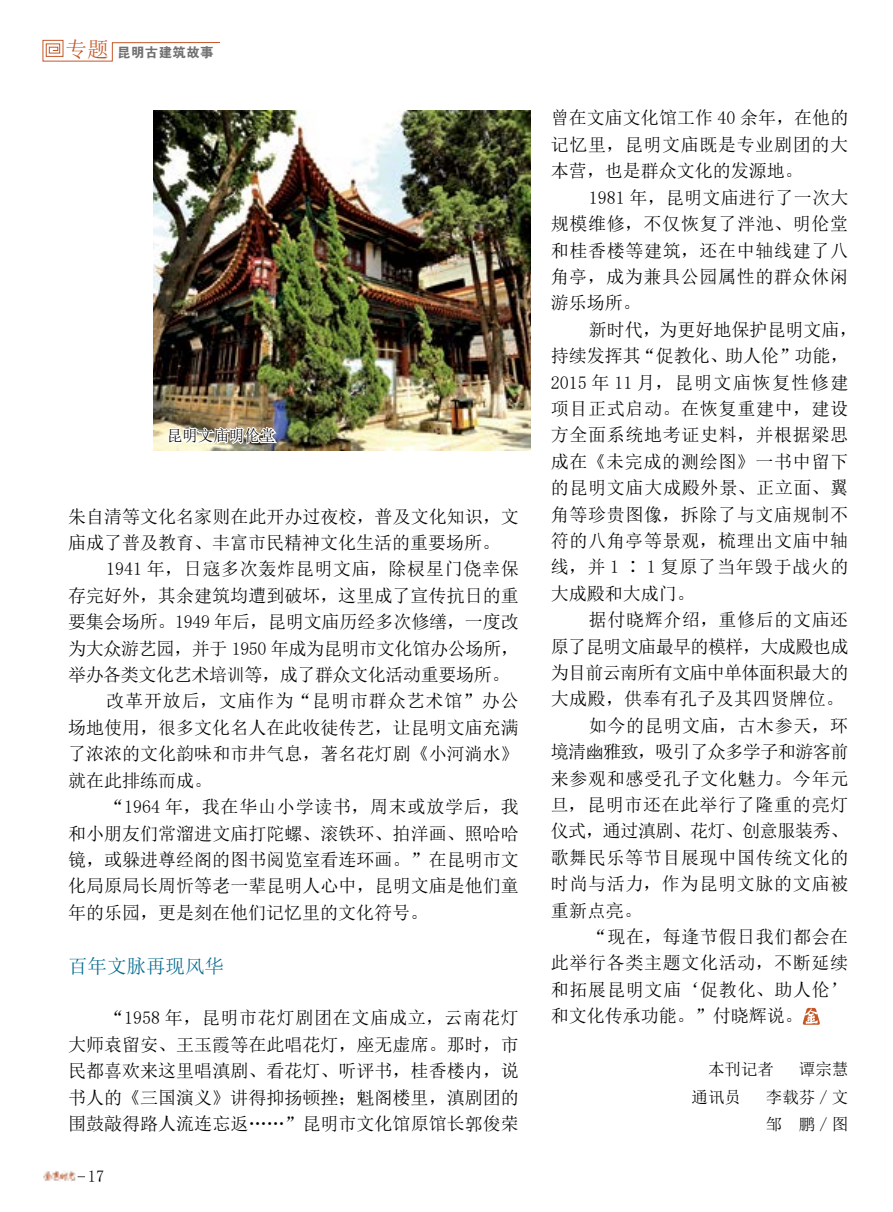
<style>
.page{position:relative;width:893px;height:1212px;background:#fff}
.page>*{position:absolute;margin:0;border:0;box-sizing:border-box;transform-origin:0 0}
.t1{font:19.5px "Sim Sun";color:#00698d}
.t2{font:18px/26.4px "Sim Sun";color:#000;text-align:justify}
.t3{font:18px/26.4px "Sim Sun";letter-spacing:.04em;color:#000}
.t4{font:18px "Sim Sun";letter-spacing:.035em;color:#000}
.t5{font:18px "Sim Sun";letter-spacing:-.02em;color:#000}
.t6{font:18px "Sim Sun";letter-spacing:.045em;color:#000}
.t7{font:18px "Sim Sun";letter-spacing:-.03em;color:#000}
.t8{font:18px "Sim Sun";letter-spacing:.05em;color:#000}
.t9{font:18px "Sim Sun";letter-spacing:-.035em;color:#000}
.t10{font:18px "Sim Sun";letter-spacing:.02em;color:#000}
.t11{font:16.5px/27.6px "Sim Sun";color:#000}
.t12{font:15.6px "Sim Sun";color:#000}
.t13{font:13.35px "FZDHTK GBK1 0";letter-spacing:.04em;color:#727171}
.s1{font-family:"Sim Sun";font-size:21.6px;color:#c45727}
</style>
<div class="page">
<img style="left:44px;top:1170px;width:32px;height:11px">
<svg style="left:42px;top:39px;width:179px;height:23px"></svg>
<img style="left:154px;top:111px;width:376px;height:340px">
<svg style="left:803px;top:1008px;width:17px;height:17px"></svg>
<svg style="left:166px;top:424px;width:114px;height:22px"></svg>
<p class="t13" style="left:66px;top:45px;width:149px"><span class="s1">专题</span> 昆明古建筑故事</p>
<p class="t12" style="left:167px;top:428px;width:110px">昆明文庙明伦堂</p>
<p class="t2" style="left:68px;top:503px;width:452px">朱自清等文化名家则在此开办过夜校，普及文化知识，文庙成了普及教育、丰富市民精神文化生活的重要场所。</p>
<p class="t3" style="left:106px;top:556px;width:414px">1941 年，日寇多次轰炸昆明文庙，除棂星门侥幸保</p>
<p class="t2" style="left:68px;top:582px;width:452px">存完好外，其余建筑均遭到破坏，这里成了宣传抗日的重</p>
<p class="t2" style="left:68px;top:609px;width:452px">要集会场所。1949 年后，昆明文庙历经多次修缮，一度改</p>
<p class="t2" style="left:68px;top:635px;width:452px">为大众游艺园，并于 1950 年成为昆明市文化馆办公场所，</p>
<p class="t5" style="left:68px;top:666px;width:443px">举办各类文化艺术培训等，成了群众文化活动重要场所。</p>
<p class="t8" style="left:106px;top:692px;width:414px">改革开放后，文庙作为“昆明市群众艺术馆”办公</p>
<p class="t2" style="left:68px;top:714px;width:452px">场地使用，很多文化名人在此收徒传艺，让昆明文庙充满</p>
<p class="t2" style="left:68px;top:741px;width:452px">了浓浓的文化韵味和市井气息，著名花灯剧《小河淌水》</p>
<p class="t2" style="left:68px;top:767px;width:146px">就在此排练而成。</p>
<p class="t6" style="left:106px;top:798px;width:414px">“1964 年，我在华山小学读书，周末或放学后，我</p>
<p class="t2" style="left:68px;top:820px;width:452px">和小朋友们常溜进文庙打陀螺、滚铁环、拍洋画、照哈哈</p>
<p class="t2" style="left:68px;top:846px;width:452px">镜，或躲进尊经阁的图书阅览室看连环画。”在昆明市文</p>
<p class="t2" style="left:68px;top:873px;width:452px">化局原局长周忻等老一辈昆明人心中，昆明文庙是他们童</p>
<p class="t2" style="left:68px;top:899px;width:362px">年的乐园，更是刻在他们记忆里的文化符号。</p>
<p class="t1" style="left:68px;top:956px;width:158px">百年文脉再现风华</p>
<p class="t2" style="left:68px;top:1005px;width:452px;text-indent:38px">“1958 年，昆明市花灯剧团在文庙成立，云南花灯大师袁留安、王玉霞等在此唱花灯，座无虚席。那时，市民都喜欢来这里唱滇剧、看花灯、听评书，桂香楼内，说书人的《三国演义》讲得抑扬顿挫；魁阁楼里，滇剧团的围鼓敲得路人流连忘返……”昆明市文化馆原馆长郭俊荣</p>
<p class="t11" style="left:88px;top:1162px;width:18px">17</p>
<p class="t2" style="left:551px;top:105px;width:299px">曾在文庙文化馆工作 40 余年，在他的记忆里，昆明文庙既是专业剧团的大本营，也是群众文化的发源地。</p>
<p class="t2" style="left:551px;top:184px;width:299px;text-indent:38px">1981 年，昆明文庙进行了一次大规模维修，不仅恢复了泮池、明伦堂和桂香楼等建筑，还在中轴线建了八角亭，成为兼具公园属性的群众休闲游乐场所。</p>
<p class="t3" style="left:551px;top:316px;width:308px;text-indent:38px">新时代，为更好地保护昆明文庙，持续发挥其“促教化、助人伦”功能，<br>2015 年 11 月，昆明文庙恢复性修建项目正式启动。在恢复重建中，建设方全面系统地考证史料，并根据梁思成在《未完成的测绘图》一书中留下的昆明文庙大成殿外景、正立面、翼角等珍贵图像，拆除了与文庙规制不符的八角亭等景观，梳理出文庙中轴线，并 1 ∶ 1 复原了当年毁于战火的大成殿和大成门。</p>
<p class="t4" style="left:589px;top:611px;width:261px">据付晓辉介绍，重修后的文庙还</p>
<p class="t7" style="left:551px;top:637px;width:299px">原了昆明文庙最早的模样，大成殿也成</p>
<p class="t9" style="left:551px;top:663px;width:299px">为目前云南所有文庙中单体面积最大的</p>
<p class="t10" style="left:551px;top:690px;width:295px">大成殿，供奉有孔子及其四贤牌位。</p>
<p class="t4" style="left:589px;top:716px;width:261px">如今的昆明文庙，古木参天，环</p>
<p class="t7" style="left:551px;top:743px;width:299px">境清幽雅致，吸引了众多学子和游客前</p>
<p class="t3" style="left:551px;top:765px;width:299px">来参观和感受孔子文化魅力。今年元</p>
<p class="t3" style="left:551px;top:791px;width:299px">旦，昆明市还在此举行了隆重的亮灯</p>
<p class="t5" style="left:551px;top:822px;width:299px">仪式，通过滇剧、花灯、创意服装秀、</p>
<p class="t4" style="left:551px;top:848px;width:299px">歌舞民乐等节目展现中国传统文化的</p>
<p class="t3" style="left:551px;top:870px;width:299px">时尚与活力，作为昆明文脉的文庙被</p>
<p class="t2" style="left:551px;top:897px;width:93px">重新点亮。</p>
<p class="t4" style="left:589px;top:927px;width:261px">“现在，每逢节假日我们都会在</p>
<p class="t3" style="left:551px;top:950px;width:299px">此举行各类主题文化活动，不断延续</p>
<p class="t6" style="left:551px;top:980px;width:299px">和拓展昆明文庙‘促教化、助人伦’</p>
<p class="t2" style="left:551px;top:1002px;width:253px">和文化传承功能。”付晓辉说。</p>
<p class="t11" style="left:708px;top:1055px;width:67px">本刊记者</p>
<p class="t11" style="left:799px;top:1055px;width:51px">谭宗慧</p>
<p class="t11" style="left:692px;top:1083px;width:51px">通讯员</p>
<p class="t11" style="left:766px;top:1083px;width:84px">李载芬 / 文邹 鹏/图</p>
</div>
